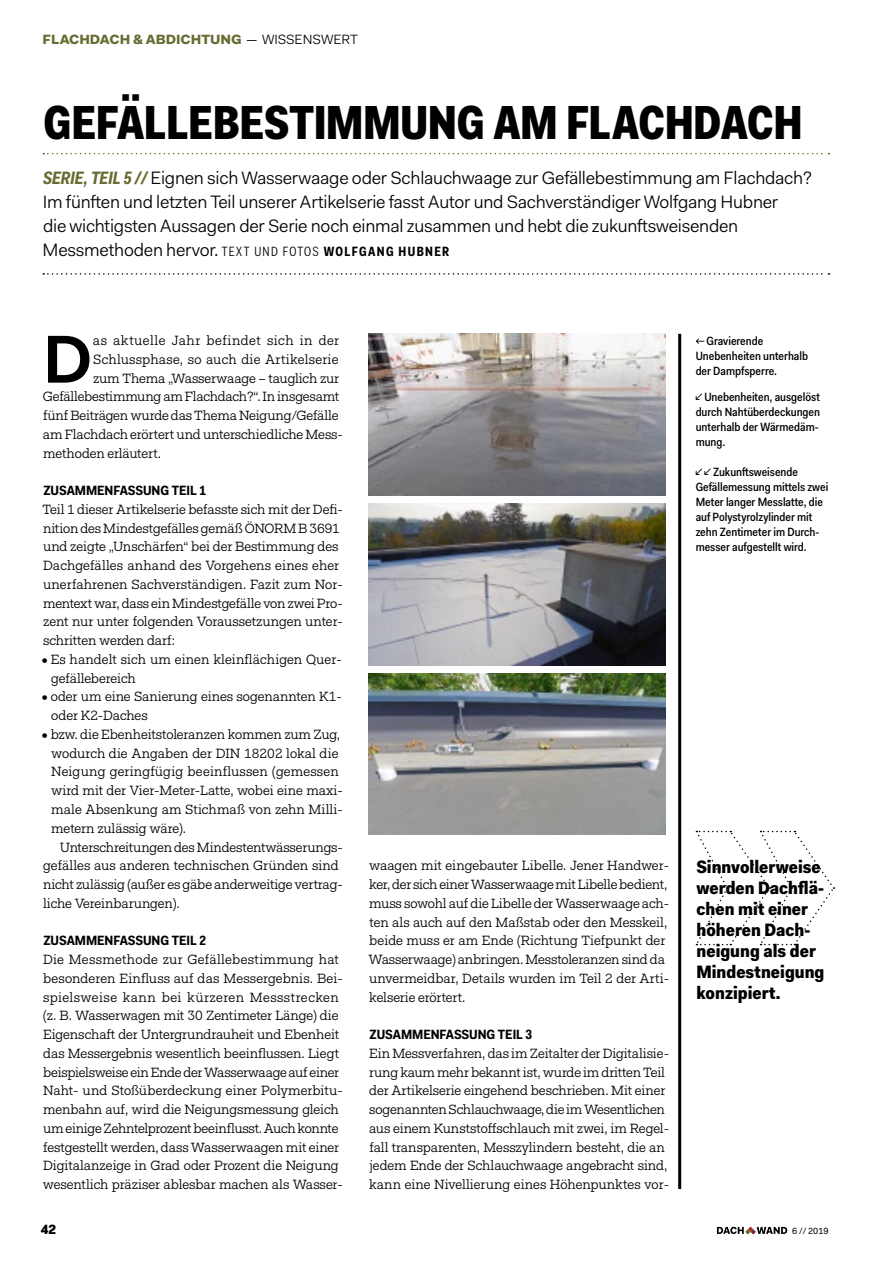
<style>
.page{position:relative;width:893px;height:1263px;background:#fff}
.page>*{position:absolute;margin:0;border:0;box-sizing:border-box;transform-origin:0 0}
.t1{font:600 67.95px "Fakt Pro";color:#000}
.t2{font:900 48px "Fakt Con Pro";color:#000}
.t3{font:18px/24px "Fakt Pro Blond";letter-spacing:-.015em;color:#000}
.t4{font:900 18px/21px "Fakt Sm Con Pro";color:#000}
.t5{font:13.5px/18.8px "Fakt Slab Pro Blond";letter-spacing:-.005em;color:#000}
.t6{font:700 13.5px "Fakt Sm Con Pro";letter-spacing:-.005em;color:#000}
.t7{font:13.5px "Fakt Slab Pro Blond";letter-spacing:.02em;color:#000}
.t8{font:900 13.5px "Fakt Pro";color:#696c32}
.t9{font:13.5px "Fakt Slab Pro Blond";letter-spacing:.035em;color:#000}
.t10{font:900 13.5px "Fakt Pro";color:#000}
.t11{font:500 12px/15px "Fakt Sm Con Pro";color:#000}
.t12{font:9px "Fakt Pro";color:#000}
.s1{font-family:"Fakt Pro Blond";font-weight:400;color:#000}
.s2{font-family:"Fakt Con Pro";font-weight:700;font-style:italic;color:#696c32}
.s3{font-family:"Fakt Con Pro Blond";font-size:13.5px}
.s4{font-family:"Fakt Con Pro";font-weight:700;font-size:13.5px}
</style>
<div class="page">
<svg style="left:717px;top:1226px;width:70px;height:8px"></svg>
<svg style="left:695px;top:831px;width:139px;height:114px"></svg>
<svg style="left:696px;top:339px;width:8px;height:5px"></svg>
<svg style="left:696px;top:393px;width:6px;height:7px"></svg>
<svg style="left:696px;top:468px;width:15px;height:7px"></svg>
<svg style="left:43px;top:153px;width:786px;height:1px"></svg>
<svg style="left:43px;top:273px;width:786px;height:2px"></svg>
<hr style="left:678px;top:334px;width:3px;height:855px;background:#000">
<img style="left:369px;top:334px;width:297px;height:161px">
<img style="left:369px;top:504px;width:297px;height:161px">
<img style="left:369px;top:673px;width:297px;height:162px">
<p class="t8" style="left:43px;top:31px;width:316px">FLACHDACH &amp; ABDICHTUNG <span class="s1">— WISSENSWERT</span></p>
<h2 class="t2" style="left:44px;top:90px;width:760px">GEFÄLLEBESTIMMUNG AM FLACHDACH</h2>
<p class="t3" style="left:43px;top:166px;width:771px"><span class="s2">SERIE, TEIL 5 //</span> Eignen sich Wasserwaage oder Schlauchwaage zur Gefällebestimmung am Flachdach?<br>Im fünften und letzten Teil unserer Artikelserie fasst Autor und Sachverständiger Wolfgang Hubner<br>die wichtigsten Aussagen der Serie noch einmal zusammen und hebt die zukunftsweisenden Messmethoden hervor. <span class="s3">TEXT UND FOTOS</span> <span class="s4">WOLFGANG HUBNER</span></p>
<h1 class="t1" style="left:43px;top:314px;width:51px">D</h1>
<p class="t9" style="left:93px;top:331px;width:248px">as aktuelle Jahr befindet sich in der</p>
<p class="t7" style="left:93px;top:350px;width:247px">Schlussphase, so auch die Artikelserie</p>
<p class="t5" style="left:93px;top:369px;width:248px">zum Thema „Wasserwaage – tauglich zur</p>
<p class="t5" style="left:43px;top:387px;width:298px">Gefällebestimmung am Flachdach?“. In insgesamt</p>
<p class="t5" style="left:43px;top:406px;width:297px">fünf Beiträgen wurde das Thema Neigung/Gefälle</p>
<p class="t5" style="left:43px;top:425px;width:301px">am Flachdach erörtert und unterschiedliche Mess-</p>
<p class="t5" style="left:43px;top:444px;width:120px">methoden erläutert.</p>
<p class="t6" style="left:43px;top:481px;width:164px">ZUSAMMENFASSUNG TEIL 1</p>
<p class="t5" style="left:43px;top:500px;width:302px">Teil 1 dieser Artikelserie befasste sich mit der Defi&shy;nition des Mindestgefälles gemäß ÖNORM B 3691 und zeigte „Unschärfen“ bei der Bestimmung des Dachgefälles anhand des Vorgehens eines eher unerfahrenen Sachverständigen. Fazit zum Nor&shy;mentext war, dass ein Mindestgefälle von zwei Pro&shy;zent nur unter folgenden Voraussetzungen unter&shy;schritten werden darf:</p>
<p class="t5" style="left:51px;top:650px;width:292px;text-indent:-10px">• Es handelt sich um einen kleinflächigen Quer&shy;gefällebereich</p>
<p class="t5" style="left:51px;top:687px;width:292px;text-indent:-10px">• oder um eine Sanierung eines sogenannten K1- oder K2-Daches</p>
<p class="t5" style="left:51px;top:725px;width:293px;text-indent:-10px">• bzw. die Ebenheitstoleranzen kommen zum Zug, wodurch die Angaben der DIN 18202 lokal die Neigung geringfügig beeinflussen (gemessen wird mit der Vier-Meter-Latte, wobei eine maxi&shy;male Absenkung am Stichmaß von zehn Milli&shy;metern zulässig wäre).</p>
<p class="t5" style="left:43px;top:837px;width:301px;text-indent:17px">Unterschreitungen des Mindestentwässerungs&shy;gefälles aus anderen technischen Gründen sind nicht zulässig (außer es gäbe anderweitige vertrag&shy;liche Vereinbarungen).</p>
<p class="t6" style="left:43px;top:931px;width:164px">ZUSAMMENFASSUNG TEIL 2</p>
<p class="t5" style="left:43px;top:950px;width:301px">Die Messmethode zur Gefällebestimmung hat besonderen Einfluss auf das Messergebnis. Bei&shy;spielsweise kann bei kürzeren Messstrecken (z. B. Wasserwagen mit 30 Zentimeter Länge) die Eigenschaft der Untergrundrauheit und Ebenheit das Messergebnis wesentlich beeinflussen. Liegt beispielsweise ein Ende der Wasserwaage auf einer Naht- und Stoßüberdeckung einer Polymerbitu&shy;menbahn auf, wird die Neigungsmessung gleich um einige Zehntelprozent beeinflusst. Auch konnte festgestellt werden, dass Wasserwaagen mit einer Digitalanzeige in Grad oder Prozent die Neigung wesentlich präziser ablesbar machen als Wasser-</p>
<p class="t5" style="left:369px;top:856px;width:302px">waagen mit eingebauter Libelle. Jener Handwer&shy;ker, der sich einer Wasserwaage mit Libelle bedient, muss sowohl auf die Libelle der Wasserwaage ach&shy;ten als auch auf den Maßstab oder den Messkeil, beide muss er am Ende (Richtung Tiefpunkt der Wasserwaage) anbringen. Messtoleranzen sind da unvermeidbar, Details wurden im Teil 2 der Arti&shy;kelserie erörtert.</p>
<p class="t6" style="left:370px;top:1025px;width:164px">ZUSAMMENFASSUNG TEIL 3</p>
<p class="t5" style="left:369px;top:1044px;width:301px">Ein Messverfahren, das im Zeitalter der Digitalisie&shy;rung kaum mehr bekannt ist, wurde im dritten Teil der Artikelserie eingehend beschrieben. Mit einer sogenannten Schlauchwaage, die im Wesentlichen aus einem Kunststoffschlauch mit zwei, im Regel&shy;fall transparenten, Messzylindern besteht, die an jedem Ende der Schlauchwaage angebracht sind, kann eine Nivellierung eines Höhenpunktes vor-</p>
<p class="t11" style="left:696px;top:333px;width:114px;text-indent:11px">Gravierende<br>Unebenheiten unterhalb der Dampfsperre.</p>
<p class="t11" style="left:696px;top:390px;width:126px;text-align:justify;text-indent:9px">Unebenheiten, ausgelöst durch Nahtüberdeckungen unterhalb der Wärmedäm&shy;mung.</p>
<p class="t11" style="left:696px;top:465px;width:134px;text-indent:17px">Zukunftsweisende<br>Gefällemessung mittels zwei<br>Meter langer Messlatte, die auf Polystyrolzylinder mit zehn Zentimeter im Durch&shy;messer aufgestellt wird.</p>
<h3 class="t4" style="left:696px;top:856px;width:130px">Sinnvollerweise werden Dachflä&shy;chen mit einer höheren Dach&shy;neigung als der<br>Mindestneigung konzipiert.</h3>
<p class="t10" style="left:41px;top:1220px;width:17px">42</p>
<p class="t12" style="left:792px;top:1225px;width:38px">6 // 2019</p>
</div>
